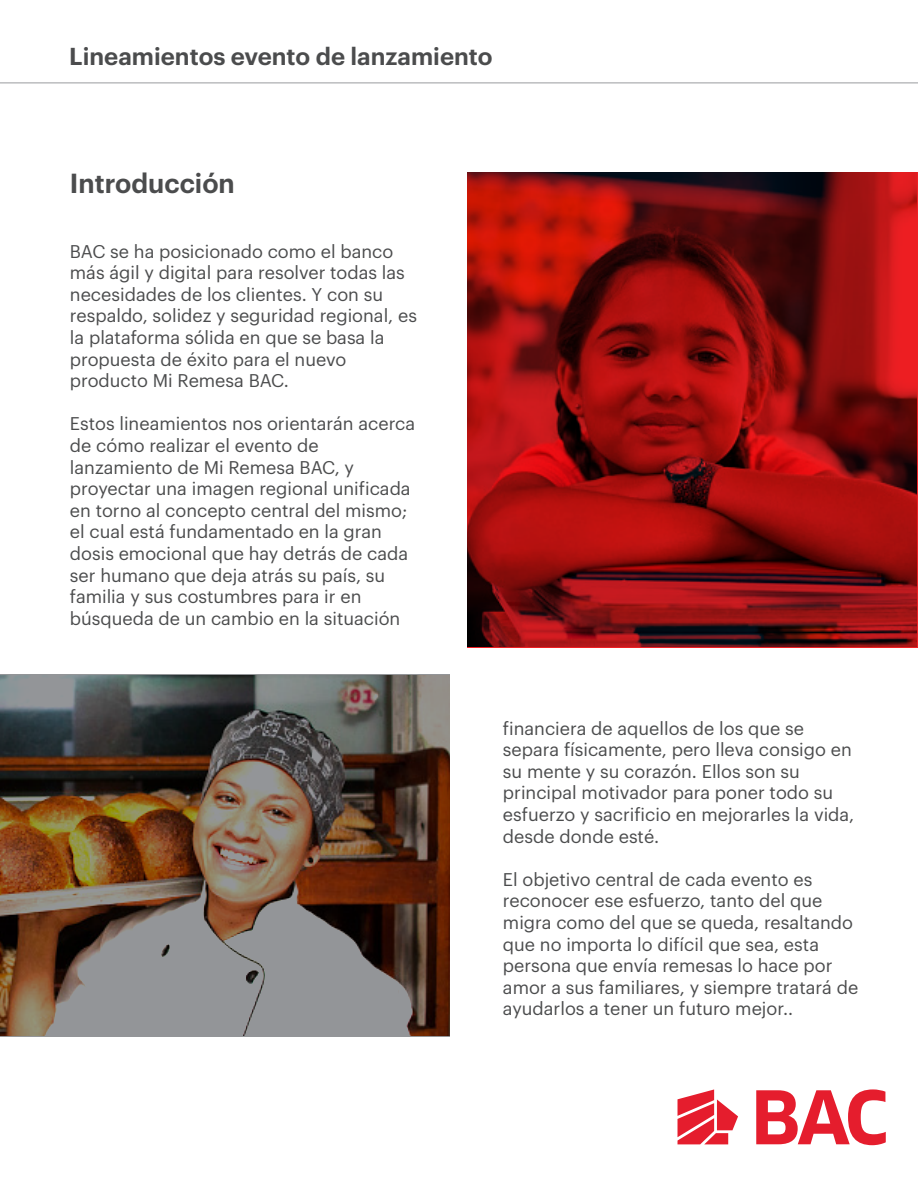
<style>
.page{position:relative;width:918px;height:1188px;background:#fff}
.page>*{position:absolute;margin:0;border:0;box-sizing:border-box;transform-origin:0 0}
.t1{font:600 27px "Graphik";color:#4b4c4d}
.t2{font:600 24px "Graphik";color:#4b4c4d}
.t3{font:18px/21.6px "Graphik";color:#4b4c4d}
</style>
<div class="page">
<svg style="left:678px;top:1089px;width:60px;height:55px"></svg>
<svg style="left:756px;top:1089px;width:130px;height:56px"></svg>
<hr style="left:0;top:82px;width:918px;height:2px;background:#bbbdbf">
<svg style="left:467px;top:172px;width:451px;height:476px"></svg>
<img style="left:0;top:674px;width:450px;height:363px">
<h2 class="t2" style="left:69px;top:38px;width:425px">Lineamientos evento de lanzamiento</h2>
<h1 class="t1" style="left:70px;top:162px;width:166px">Introducción</h1>
<p class="t3" style="left:70px;top:239px;width:349px">BAC se ha posicionado como el banco más ágil y digital para resolver todas las necesidades de los clientes. Y con su respaldo, solidez y seguridad regional, es la plataforma sólida en que se basa la propuesta de éxito para el nuevo producto Mi Remesa BAC.</p>
<p class="t3" style="left:70px;top:412px;width:347px">Estos lineamientos nos orientarán acerca de cómo realizar el evento de lanzamiento de Mi Remesa BAC, y proyectar una imagen regional unificada en torno al concepto central del mismo; el cual está fundamentado en la gran dosis emocional que hay detrás de cada ser humano que deja atrás su país, su familia y sus costumbres para ir en búsqueda de un cambio en la situación</p>
<p class="t3" style="left:503px;top:716px;width:353px">financiera de aquellos de los que se separa físicamente, pero lleva consigo en su mente y su corazón. Ellos son su principal motivador para poner todo su esfuerzo y sacrificio en mejorarles la vida, desde donde esté.</p>
<p class="t3" style="left:503px;top:867px;width:357px">El objetivo central de cada evento es reconocer ese esfuerzo, tanto del que migra como del que se queda, resaltando que no importa lo difícil que sea, esta persona que envía remesas lo hace por amor a sus familiares, y siempre tratará de ayudarlos a tener un futuro mejor..</p>
</div>
